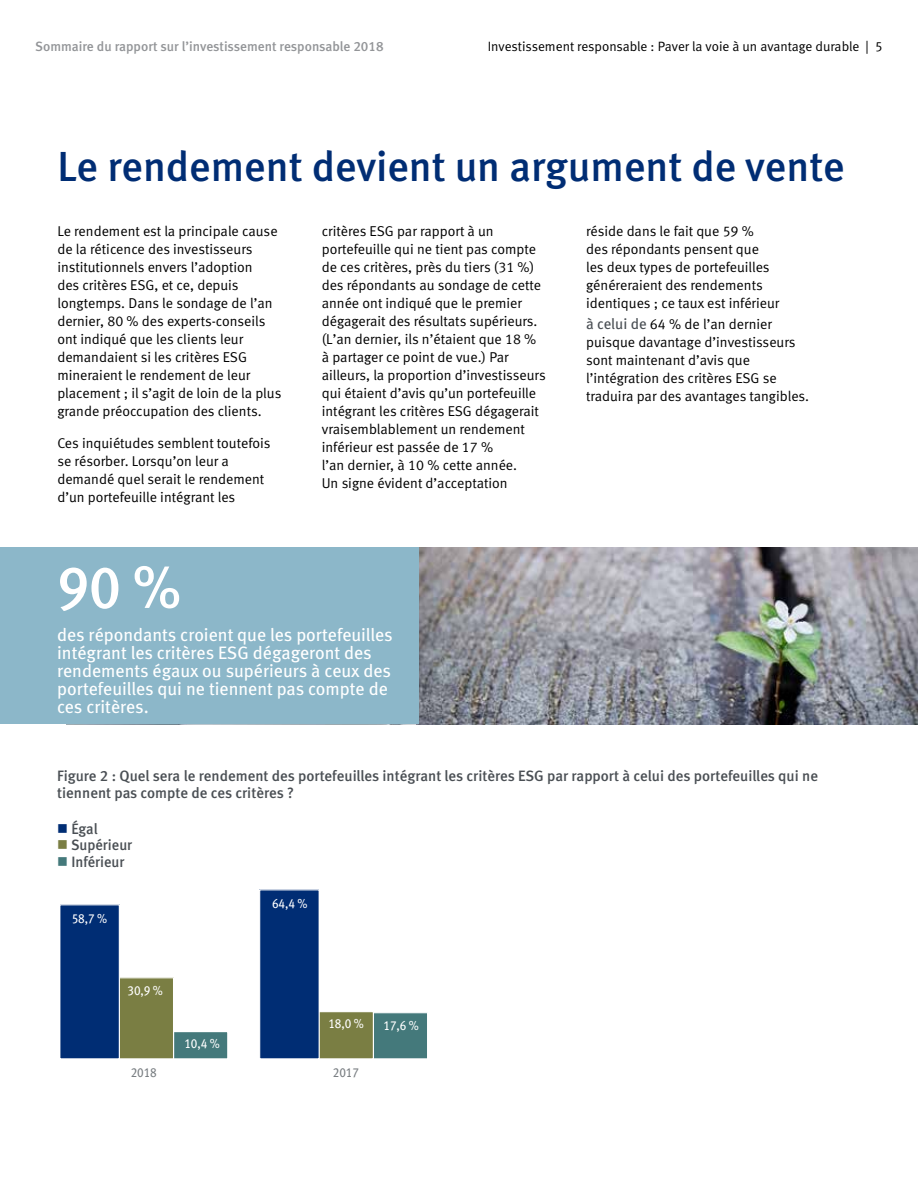
<style>
.page{position:relative;width:918px;height:1188px;background:#fff}
.page>*{position:absolute;margin:0;border:0;box-sizing:border-box;transform-origin:0 0}
.t1{font:60px "Meta Medium LF";color:#fff;scale:.96 1}
.t2{font:42px "Meta Medium LF";color:#002d74}
.t3{font:18px/18px "Meta Book LF";color:#fff}
.t4{font:15px/16.5px "Meta Medium LF";color:#4a4f54}
.t5{font:14.25px/18px "Meta Normal LF";color:#000}
.t6{font:13.5px "Meta Normal LF";letter-spacing:-.005em;color:#000}
.t7{font:13.5px "Meta Medium LF";color:#939598}
.t8{font:13.2px "Meta Book LF";letter-spacing:-.01em;color:#fff;scale:.9 1}
.t9{font:13.2px "Meta Book LF";letter-spacing:-.01em;color:#797e82;scale:.9 1}
.s1{font-family:"Meta Book LF";font-size:15px;color:#4a4f54}
.s2{color:#002d74}
.s3{color:#7a7e43}
.s4{color:#44797b}
</style>
<div class="page">
<img style="left:418px;top:547px;width:500px;height:177px">
<div style="left:0;top:547px;width:418px;height:177px;background:#8cb7c9"></div>
<div style="left:168px;top:1032px;width:60px;height:27px;background:#44797b"></div>
<div style="left:168px;top:1031px;width:60px;height:28px;border:1px solid #fff"></div>
<div style="left:368px;top:1013px;width:60px;height:46px;background:#44797b"></div>
<div style="left:367px;top:1012px;width:61px;height:47px;border:1px solid #fff"></div>
<div style="left:314px;top:1012px;width:59px;height:47px;background:#7a7e43"></div>
<div style="left:313px;top:1011px;width:61px;height:48px;border:1px solid #fff"></div>
<div style="left:114px;top:978px;width:60px;height:81px;background:#7a7e43"></div>
<div style="left:113px;top:977px;width:61px;height:82px;border:1px solid #fff"></div>
<div style="left:60px;top:905px;width:59px;height:154px;background:#002d74"></div>
<div style="left:59px;top:904px;width:61px;height:155px;border:1px solid #fff"></div>
<div style="left:260px;top:890px;width:59px;height:169px;background:#002d74"></div>
<div style="left:259px;top:889px;width:61px;height:170px;border:1px solid #fff"></div>
<p class="t7" style="left:35px;top:38px;width:350px">Sommaire du rapport sur l’investissement responsable 2018</p>
<p class="t6" style="left:488px;top:38px;width:396px">Investissement responsable : Paver la voie à un avantage durable | 5</p>
<h2 class="t2" style="left:57px;top:143px;width:789px">Le rendement devient un argument de vente</h2>
<p class="t5" style="left:57px;top:222px;width:226px">Le rendement est la principale cause de la réticence des investisseurs institutionnels envers l’adoption<br>des critères ESG, et ce, depuis longtemps. Dans le sondage de l’an dernier, 80 % des experts-conseils ont indiqué que les clients leur demandaient si les critères ESG mineraient le rendement de leur placement ; il s’agit de loin de la plus grande préoccupation des clients.</p>
<p class="t5" style="left:57px;top:434px;width:215px">Ces inquiétudes semblent toutefois se résorber. Lorsqu’on leur a demandé quel serait le rendement d’un portefeuille intégrant les</p>
<h1 class="t1" style="left:57px;top:552px;width:130px">90 %</h1>
<p class="t5" style="left:322px;top:222px;width:226px">critères ESG par rapport à un portefeuille qui ne tient pas compte de ces critères, près du tiers (31 %) des répondants au sondage de cette année ont indiqué que le premier dégagerait des résultats supérieurs. (L’an dernier, ils n’étaient que 18 % à partager ce point de vue.) Par ailleurs, la proportion d’investisseurs qui étaient d’avis qu’un portefeuille intégrant les critères ESG dégagerait vraisemblablement un rendement inférieur est passée de 17 %<br>l’an dernier, à 10 % cette année.<br>Un signe évident d’acceptation</p>
<p class="t5" style="left:586px;top:222px;width:195px">réside dans le fait que 59 % des répondants pensent que les deux types de portefeuilles généreraient des rendements identiques ; ce taux est inférieur</p>
<p class="t5" style="left:586px;top:315px;width:225px"><span class="s1">à celui de</span> 64 % de l’an dernier puisque davantage d’investisseurs sont maintenant d’avis que l’intégration des critères ESG se traduira par des avantages tangibles.</p>
<p class="t3" style="left:57px;top:626px;width:337px">des répondants croient que les portefeuilles intégrant les critères ESG dégageront des rendements égaux ou supérieurs à ceux des portefeuilles qui ne tiennent pas compte de ces critères.</p>
<p class="t4" style="left:57px;top:768px;width:762px">Figure 2 : Quel sera le rendement des portefeuilles intégrant les critères ESG par rapport à celui des portefeuilles qui ne tiennent pas compte de ces critères ?</p>
<p class="t4" style="left:57px;top:820px;width:42px"><span class="s2">■</span> Égal</p>
<p class="t4" style="left:57px;top:837px;width:76px"><span class="s3">■</span> Supérieur</p>
<p class="t4" style="left:57px;top:853px;width:69px"><span class="s4">■</span> Inférieur</p>
<p class="t8" style="left:72px;top:911px;width:41px">58,7 %</p>
<p class="t8" style="left:272px;top:896px;width:41px">64,4 %</p>
<p class="t8" style="left:128px;top:983px;width:41px">30,9 %</p>
<p class="t8" style="left:184px;top:1036px;width:41px">10,4 %</p>
<p class="t8" style="left:328px;top:1015px;width:41px">18,0 %</p>
<p class="t8" style="left:384px;top:1018px;width:41px">17,6 %</p>
<p class="t9" style="left:131px;top:1065px;width:31px">2018</p>
<p class="t9" style="left:333px;top:1065px;width:31px">2017</p>
</div>
